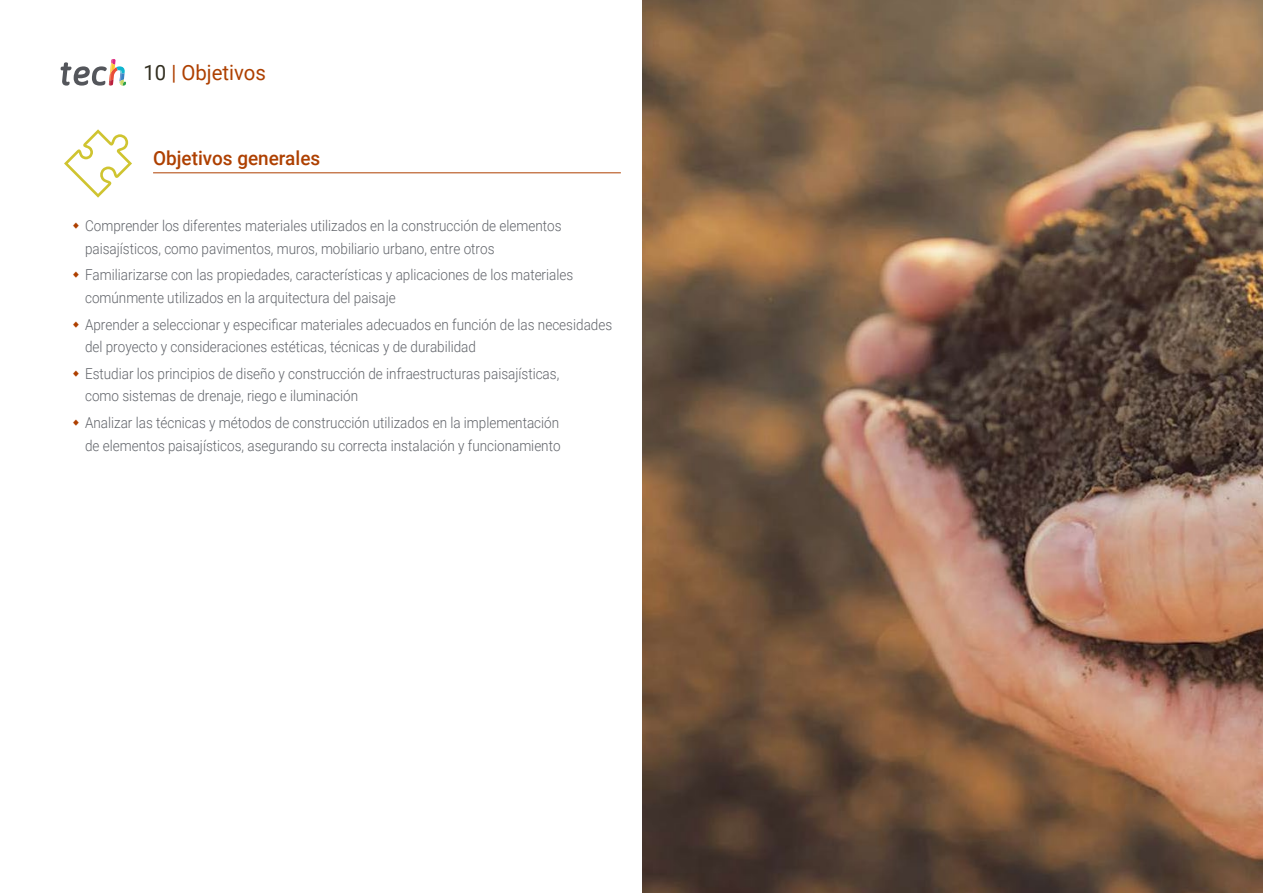
<style>
.page{position:relative;width:1263px;height:893px;background:#fff}
.page>*{position:absolute;margin:0;border:0;box-sizing:border-box;transform-origin:0 0}
.t1{font:21px "Roboto";color:#ae4000}
.t2{font:500 19.5px "Roboto";color:#ae4000}
.t3{font:300 15px/22.5px "Roboto";color:#61646a;scale:.9 1}
.s1{color:#312e20}
</style>
<div class="page">
<hr style="left:153px;top:172px;width:468px;height:1px;background:#ae4000">
<svg style="left:64px;top:129px;width:68px;height:69px"></svg>
<img style="left:642px;top:0;width:621px;height:893px">
<svg style="left:61px;top:59px;width:65px;height:27px"></svg>
<h1 class="t1" style="left:144px;top:57px;width:124px"><span class="s1">10</span> | Objetivos</h1>
<h2 class="t2" style="left:153px;top:144px;width:169px">Objetivos generales</h2>
<p class="t3" style="left:85px;top:214px;width:531px">Comprender los diferentes materiales utilizados en la construcción de elementos paisajísticos, como pavimentos, muros, mobiliario urbano, entre otros</p>
<p class="t3" style="left:85px;top:263px;width:544px">Familiarizarse con las propiedades, características y aplicaciones de los materiales comúnmente utilizados en la arquitectura del paisaje</p>
<p class="t3" style="left:85px;top:312px;width:587px">Aprender a seleccionar y especificar materiales adecuados en función de las necesidades del proyecto y consideraciones estéticas, técnicas y de durabilidad</p>
<p class="t3" style="left:85px;top:362px;width:528px">Estudiar los principios de diseño y construcción de infraestructuras paisajísticas, como sistemas de drenaje, riego e iluminación</p>
<p class="t3" style="left:85px;top:411px;width:530px">Analizar las técnicas y métodos de construcción utilizados en la implementación de elementos paisajísticos, asegurando su correcta instalación y funcionamiento</p>
</div>
